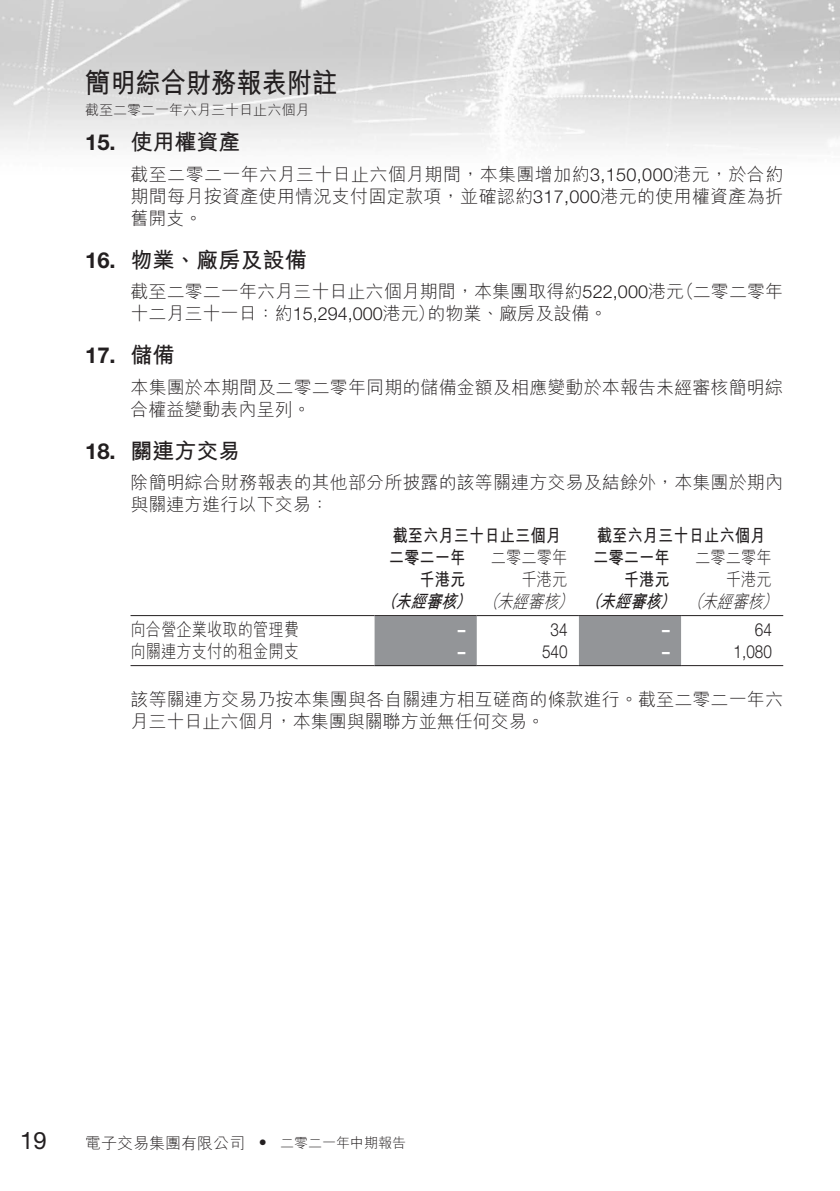
<style>
.page{position:relative;width:840px;height:1191px;background:#fff}
.page>*{position:absolute;margin:0;border:0;box-sizing:border-box;transform-origin:0 0}
.t1{font:700 28px "M Hei HK";color:#231f20;scale:.9 1}
.t2{font:24px "Helvetica Neue LT Std";color:#231f20}
.t3{font:700 22px "M Hei HK";color:#231f20}
.t4{font:700 22px "Helvetica Neue LT Std";color:#231f20}
.t5{font:300 18px/22px "M Hei HK";letter-spacing:.005em;color:#231f20}
.t6{font:700 18px/22px "M Hei HK";color:#231f20;scale:.85 1}
.t7{font:300 18px "M Hei HK";letter-spacing:.005em;color:#231f20;scale:.85 1}
.t8{font:300 18px "Helvetica Neue LT Std";color:#231f20;scale:.85 1}
.t9{font:italic 700 18px "M Hei HK";color:#231f20;scale:.85 1}
.t10{font:italic 300 18px "M Hei HK";color:#231f20;scale:.85 1}
.t11{font:700 18px "Helvetica Neue LT Std";color:#fff;scale:.85 1}
.t12{font:300 16px "M Hei HK";color:#231f20}
.t13{font:16px "Helvetica Neue LT Std";color:#231f20}
.t14{font:300 14px "M Hei HK";color:#231f20}
.s1{font-family:"Helvetica Neue LT Std"}
.s2{font-style:italic}
.s3{font-weight:300;font-style:italic}
.s4{font-weight:700}
.s5{font-weight:300}
</style>
<div class="page">
<img style="left:0;top:0;width:839px;height:149px">
<svg style="left:131px;top:616px;width:651px;height:49px"></svg>
<hr style="left:130px;top:615px;width:244px;height:1px;background:#231f20">
<hr style="left:374px;top:615px;width:102px;height:1px;background:#231f20">
<hr style="left:476px;top:615px;width:102px;height:1px;background:#231f20">
<hr style="left:578px;top:615px;width:102px;height:1px;background:#231f20">
<hr style="left:680px;top:615px;width:102px;height:1px;background:#231f20">
<hr style="left:130px;top:665px;width:244px;height:1px;background:#231f20">
<hr style="left:374px;top:665px;width:102px;height:1px;background:#231f20">
<hr style="left:476px;top:665px;width:102px;height:1px;background:#231f20">
<hr style="left:578px;top:665px;width:102px;height:1px;background:#231f20">
<hr style="left:680px;top:665px;width:102px;height:1px;background:#231f20">
<h1 class="t1" style="left:85px;top:62px;width:281px">簡明綜合財務報表附註</h1>
<p class="t14" style="left:85px;top:100px;width:225px">截至二零二一年六月三十日止六個月</p>
<p class="t3" style="left:130px;top:126px;width:111px">使用權資產</p>
<p class="t4" style="left:85px;top:129px;width:32px">15.</p>
<p class="t4" style="left:85px;top:246px;width:32px">16.</p>
<p class="t4" style="left:85px;top:342px;width:32px">17.</p>
<p class="t4" style="left:85px;top:437px;width:32px">18.</p>
<p class="t5" style="left:130px;top:162px;width:654px;text-align:justify">截至二零二一年六月三十日止六個月期間，本集團增加約<span class="s1">3,150,000</span>港元，於合約期間每月按資產使用情況支付固定款項，並確認約<span class="s1">317,000</span>港元的使用權資產為折舊開支。</p>
<p class="t3" style="left:130px;top:243px;width:177px">物業、廠房及設備</p>
<p class="t5" style="left:676px;top:280px;width:108px">（二零二零年</p>
<p class="t5" style="left:427px;top:280px;width:258px;text-indent:-297px">截至二零二一年六月三十日止六個月期間，本集團取得約<span class="s1">522,000</span>港元的物業、廠房及設備。</p>
<p class="t5" style="left:130px;top:302px;width:306px">十二月三十一日：約<span class="s1">15,294,000</span>港元）</p>
<p class="t3" style="left:130px;top:339px;width:45px">儲備</p>
<p class="t5" style="left:130px;top:375px;width:653px">本集團於本期間及二零二零年同期的儲備金額及相應變動於本報告未經審核簡明綜合權益變動表內呈列。</p>
<p class="t3" style="left:130px;top:435px;width:111px">關連方交易</p>
<p class="t5" style="left:130px;top:471px;width:653px">除簡明綜合財務報表的其他部分所披露的該等關連方交易及結餘外，本集團於期內與關連方進行以下交易：</p>
<p class="t6" style="left:596px;top:523px;width:199px">截至六月三十日止六個月</p>
<p class="t6" style="left:392px;top:523px;width:199px">截至六月三十日止三個月</p>
<p class="t6" style="left:388px;top:545px;width:91px">二零二一年</p>
<p class="t7" style="left:490px;top:544px;width:92px">二零二零年</p>
<p class="t6" style="left:592px;top:545px;width:91px">二零二一年</p>
<p class="t7" style="left:695px;top:544px;width:91px">二零二零年</p>
<p class="t7" style="left:130px;top:616px;width:200px">向合營企業收取的管理費</p>
<p class="t7" style="left:521px;top:566px;width:56px">千港元</p>
<p class="t7" style="left:725px;top:566px;width:56px">千港元</p>
<p class="t6" style="left:455px;top:567px;width:60px;text-indent:-36px">千港元<br><span class="s2">(</span> <span class="s3">（</span></p>
<p class="t6" style="left:623px;top:567px;width:56px">千港元</p>
<p class="t9" style="left:381px;top:588px;width:27px">（</p>
<p class="t10" style="left:761px;top:588px;width:27px">(</p>
<p class="t10" style="left:557px;top:588px;width:60px">）<span class="s4">（</span></p>
<p class="t9" style="left:659px;top:588px;width:60px">）<span class="s5">（</span></p>
<p class="t10" style="left:497px;top:588px;width:81px">未經審核</p>
<p class="t10" style="left:701px;top:588px;width:81px">未經審核</p>
<p class="t9" style="left:395px;top:588px;width:81px">未經審核</p>
<p class="t9" style="left:599px;top:588px;width:81px">未經審核</p>
<p class="t11" style="left:457px;top:618px;width:10px">–</p>
<p class="t8" style="left:550px;top:618px;width:22px">34</p>
<p class="t11" style="left:661px;top:618px;width:11px">–</p>
<p class="t8" style="left:754px;top:618px;width:22px">64</p>
<p class="t7" style="left:130px;top:638px;width:199px">向關連方支付的租金開支</p>
<p class="t5" style="left:130px;top:687px;width:653px">該等關連方交易乃按本集團與各自關連方相互磋商的條款進行。截至二零二一年六月三十日止六個月，本集團與關聯方並無任何交易。</p>
<p class="t8" style="left:541px;top:640px;width:32px">540</p>
<p class="t8" style="left:733px;top:640px;width:47px">1,080</p>
<p class="t11" style="left:457px;top:640px;width:11px">–</p>
<p class="t11" style="left:661px;top:640px;width:11px">–</p>
<h2 class="t2" style="left:20px;top:1126px;width:28px">19</h2>
<p class="t12" style="left:85px;top:1131px;width:161px">電子交易集團有限公司</p>
<p class="t13" style="left:258px;top:1132px;width:9px">•</p>
<p class="t14" style="left:280px;top:1132px;width:127px">二零二一年中期報告</p>
</div>
